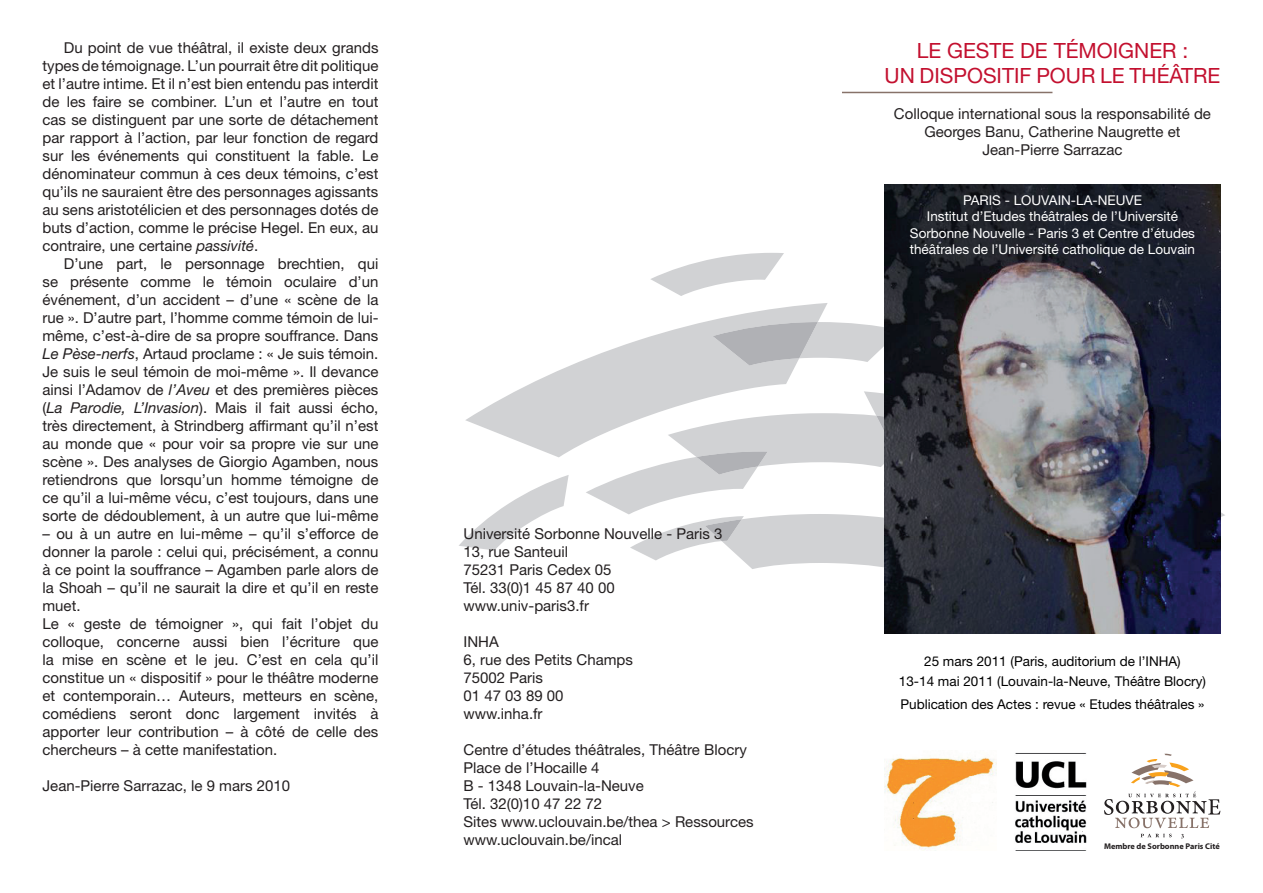
<style>
.page{position:relative;width:1263px;height:893px;background:#fff}
.page>*{position:absolute;margin:0;border:0;box-sizing:border-box;transform-origin:0 0}
.t1{font:21px/25.2px "Helvetica Neue LT Std";color:#c3102f;text-align:center}
.t2{font:15px/18px "Helvetica Neue LT Std";color:#231f20}
.t3{font:13.5px/16.2px "Helvetica Neue LT Std";color:#fff;text-align:center}
.t4{font:13.5px/20.4px "Helvetica Neue LT Std";color:#000;text-align:center}
.t5{font:700 8.25px "Myriad Pro";color:#231f20}
.s1{font-style:italic}
</style>
<div class="page">
<svg style="left:465px;top:303px;width:363px;height:154px"></svg>
<svg style="left:650px;top:253px;width:134px;height:43px"></svg>
<svg style="left:459px;top:475px;width:110px;height:75px"></svg>
<svg style="left:713px;top:322px;width:171px;height:44px;background:#c9cacd"></svg>
<svg style="left:586px;top:413px;width:298px;height:156px"></svg>
<img style="left:884px;top:185px;width:337px;height:448px">
<img style="left:884px;top:757px;width:112px;height:93px">
<img style="left:1015px;top:753px;width:72px;height:90px">
<hr style="left:842px;top:92px;width:210px;height:1px;background:#877269">
<svg style="left:1141px;top:834px;width:30px;height:3px"></svg>
<svg style="left:1104px;top:754px;width:116px;height:74px"></svg>
<p class="t2" style="left:43px;top:39px;width:337px;text-align:justify;text-indent:21px">Du point de vue théâtral, il existe deux grands types de témoignage. L’un pourrait être dit politique et l’autre intime. Et il n’est bien entendu pas interdit de les faire se combiner. L’un et l’autre en tout cas se distinguent par une sorte de détachement par rapport à l’action, par leur fonction de regard sur les événements qui constituent la fable. Le dénominateur commun à ces deux témoins, c’est qu’ils ne sauraient être des personnages agissants au sens aristotélicien et des personnages dotés de buts d’action, comme le précise Hegel. En eux, au contraire, une certaine <span class="s1">passivité</span>.</p>
<p class="t2" style="left:43px;top:255px;width:337px;text-align:justify;text-indent:21px">D’une part, le personnage brechtien, qui se présente comme le témoin oculaire d’un événement, d’un accident – d’une « scène de la rue ». D’autre part, l’homme comme témoin de lui&shy;même, c’est-à-dire de sa propre souffrance. Dans <span class="s1">Le Pèse-nerfs</span>, Artaud proclame : « Je suis témoin.<br>Je suis le seul témoin de moi-même ». Il devance ainsi l’Adamov de <span class="s1">l’Aveu</span> et des premières pièces (<span class="s1">La Parodie, L’Invasion</span>). Mais il fait aussi écho, très directement, à Strindberg affirmant qu’il n’est au monde que « pour voir sa propre vie sur une scène ». Des analyses de Giorgio Agamben, nous retiendrons que lorsqu’un homme témoigne de ce qu’il a lui-même vécu, c’est toujours, dans une sorte de dédoublement, à un autre que lui-même</p>
<p class="t2" style="left:43px;top:525px;width:337px">– ou à un autre en lui-même – qu’il s’efforce de donner la parole : celui qui, précisément, a connu à ce point la souffrance – Agamben parle alors de la Shoah – qu’il ne saurait la dire et qu’il en reste muet.<br>Le « geste de témoigner », qui fait l’objet du colloque, concerne aussi bien l’écriture que la mise en scène et le jeu. C’est en cela qu’il constitue un « dispositif » pour le théâtre moderne et contemporain… Auteurs, metteurs en scène, comédiens seront donc largement invités à apporter leur contribution – à côté de celle des chercheurs – à cette manifestation.</p>
<p class="t2" style="left:43px;top:777px;width:249px">Jean-Pierre Sarrazac, le 9 mars 2010</p>
<p class="t2" style="left:463px;top:525px;width:260px">Université Sorbonne Nouvelle - Paris 3<br>13, rue Santeuil<br>75231 Paris Cedex 05<br>Tél. 33(0)1 45 87 40 00 www.univ-paris3.fr</p>
<p class="t2" style="left:463px;top:633px;width:171px">INHA<br>6, rue des Petits Champs<br>75002 Paris<br>01 47 03 89 00 www.inha.fr</p>
<p class="t2" style="left:463px;top:741px;width:292px">Centre d’études théâtrales, Théâtre Blocry<br>Place de l’Hocaille 4<br>B - 1348 Louvain-la-Neuve<br>Tél. 32(0)10 47 22 72<br>Sites www.uclouvain.be/thea &gt; Ressources www.uclouvain.be/incal</p>
<h1 class="t1" style="left:884px;top:37px;width:337px">LE GESTE DE TÉMOIGNER :<br>UN DISPOSITIF POUR LE THÉÂTRE</h1>
<p class="t2" style="left:894px;top:104px;width:318px;text-align:center">Colloque international sous la responsabilité de<br>Georges Banu, Catherine Naugrette et<br>Jean-Pierre Sarrazac</p>
<p class="t3" style="left:910px;top:192px;width:287px">PARIS - LOUVAIN-LA-NEUVE<br>Institut d’Etudes théâtrales de l’Université Sorbonne Nouvelle - Paris 3 et Centre d’études théâtrales de l’Université catholique de Louvain</p>
<p class="t4" style="left:899px;top:651px;width:309px">25 mars 2011 (Paris, auditorium de l’INHA)<br>13-14 mai 2011 (Louvain-la-Neuve, Théâtre Blocry)</p>
<p class="t4" style="left:900px;top:693px;width:306px">Publication des Actes : revue « Etudes théâtrales »</p>
<p class="t5" style="left:1104px;top:841px;width:117px">Membre de Sorbonne Paris Cité</p>
</div>
